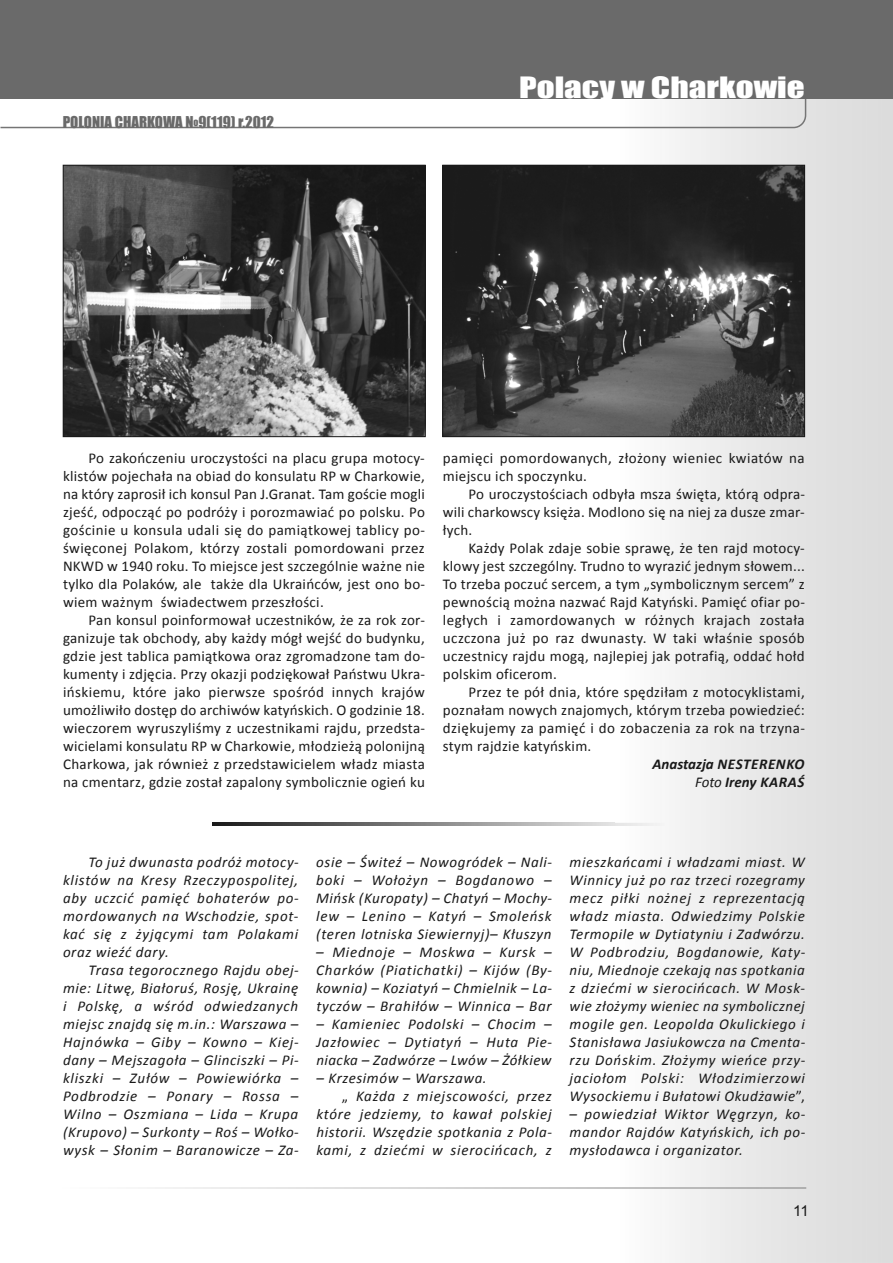
<style>
.page{position:relative;width:893px;height:1263px;background:#fff}
.page>*{position:absolute;margin:0;border:0;box-sizing:border-box;transform-origin:0 0}
.t1{font:27px "Impact";color:#fff;scale:1.3 1}
.t2{font:15px/18px "Calibri";letter-spacing:.02em;color:#191919;text-align:justify}
.t3{font:italic 15px/18px "Calibri";letter-spacing:.04em;color:#191919;text-align:justify}
.t4{font:italic 700 15px/18px "Calibri";letter-spacing:.035em;color:#191919;text-align:right}
.t5{font:15px "Impact";color:#6a6a6a}
.t6{font:15px "Arial";color:#191919}
.s1{font-weight:400}
.s2{font-style:normal}
</style>
<div class="page">
<svg style="left:0;top:99px;width:807px;height:30px"></svg>
<div style="left:0;top:0;width:893px;height:99px;background:#6a6a6a"></div>
<img style="left:213px;top:822px;width:453px;height:3px">
<img style="left:65px;top:167px;width:358px;height:268px">
<div style="left:63px;top:165px;width:362px;height:272px;border:1px solid #191919"></div>
<img style="left:445px;top:167px;width:358px;height:268px">
<div style="left:443px;top:165px;width:362px;height:272px;border:1px solid #191919"></div>
<p class="t5" style="left:63px;top:112px;width:213px">POLONIA CHARKOWA №9(119) r.2012</p>
<h1 class="t1" style="left:519px;top:71px;width:221px">Polacy w Charkowie</h1>
<p class="t2" style="left:63px;top:450px;width:364px;text-indent:26px">Po zakończeniu uroczystości na placu grupa motocy&shy;klistów pojechała na obiad do konsulatu RP w Charkowie, na który zaprosił ich konsul Pan J.Granat. Tam goście mogli zjeść, odpocząć po podróży i porozmawiać po polsku. Po gościnie u konsula udali się do pamiątkowej tablicy po&shy;święconej Polakom, którzy zostali pomordowani przez NKWD w 1940 roku. To miejsce jest szczególnie ważne nie tylko dla Polaków, ale także dla Ukraińców, jest ono bo&shy;wiem ważnym świadectwem przeszłości.</p>
<p class="t2" style="left:63px;top:612px;width:364px;text-indent:26px">Pan konsul poinformował uczestników, że za rok zor&shy;ganizuje tak obchody, aby każdy mógł wejść do budynku, gdzie jest tablica pamiątkowa oraz zgromadzone tam do&shy;kumenty i zdjęcia. Przy okazji podziękował Państwu Ukra&shy;ińskiemu, które jako pierwsze spośród innych krajów umożliwiło dostęp do archiwów katyńskich. O godzinie 18. wieczorem wyruszyliśmy z uczestnikami rajdu, przedsta&shy;wicielami konsulatu RP w Charkowie, młodzieżą polonijną Charkowa, jak również z przedstawicielem władz miasta na cmentarz, gdzie został zapalony symbolicznie ogień ku</p>
<p class="t2" style="left:443px;top:450px;width:363px">pamięci pomordowanych, złożony wieniec kwiatów na miejscu ich spoczynku.</p>
<p class="t2" style="left:443px;top:486px;width:364px;text-indent:26px">Po uroczystościach odbyła msza święta, którą odpra&shy;wili charkowscy księża. Modlono się na niej za dusze zmar&shy;łych.</p>
<p class="t2" style="left:443px;top:540px;width:364px;text-indent:26px">Każdy Polak zdaje sobie sprawę, że ten rajd motocy&shy;klowy jest szczególny. Trudno to wyrazić jednym słowem...<br>To trzeba poczuć sercem, a tym „symbolicznym sercem” z pewnością można nazwać Rajd Katyński. Pamięć ofiar po&shy;ległych i zamordowanych w różnych krajach została uczczona już po raz dwunasty. W taki właśnie sposób uczestnicy rajdu mogą, najlepiej jak potrafią, oddać hołd polskim oficerom.</p>
<p class="t2" style="left:443px;top:684px;width:364px;text-indent:26px">Przez te pół dnia, które spędziłam z motocyklistami, poznałam nowych znajomych, którym trzeba powiedzieć: dziękujemy za pamięć i do zobaczenia za rok na trzyna&shy;stym rajdzie katyńskim.</p>
<p class="t4" style="left:652px;top:756px;width:154px">ANASTAZJA NESTERENKO<br><span class="s1">Foto</span> IRENY KARAŚ</p>
<p class="t3" style="left:63px;top:854px;width:237px;text-indent:26px">To już dwunasta podróż motocy&shy;klistów na Kresy Rzeczypospolitej, aby uczcić pamięć bohaterów po&shy;mordowanych na Wschodzie, spot&shy;kać się z żyjącymi tam Polakami oraz wieźć dary.</p>
<p class="t3" style="left:63px;top:962px;width:237px;text-indent:26px">Trasa tegorocznego Rajdu obej&shy;mie: Litwę, Białoruś, Rosję, Ukrainę i Polskę, a wśród odwiedzanych miejsc znajdą się m.in.: Warszawa – Hajnówka – Giby – Kowno – Kiej&shy;dany – Mejszagoła – Glinciszki – Pi&shy;kliszki – Zułów – Powiewiórka – Podbrodzie – Ponary – Rossa – Wilno – Oszmiana – Lida – Krupa (Krupovo) – Surkonty – Roś – Wołko&shy;wysk – Słonim – Baranowicze – Za-</p>
<p class="t3" style="left:316px;top:854px;width:237px">osie – Świteź – Nowogródek – Nali&shy;boki – Wołożyn – Bogdanowo – Mińsk (Kuropaty) – Chatyń – Mochy&shy;lew – Lenino – Katyń – Smoleńsk (teren lotniska Siewiernyj)– Kłuszyn</p>
<p class="t3" style="left:316px;top:944px;width:237px">– Miednoje – Moskwa – Kursk – Charków (Piatichatki) – Kijów (By&shy;kownia) – Koziatyń – Chmielnik – La&shy;tyczów – Brahiłów – Winnica – Bar</p>
<p class="t3" style="left:316px;top:1016px;width:237px">– Kamieniec Podolski – Chocim – Jazłowiec – Dytiatyń – Huta Pie&shy;niacka – Zadwórze – Lwów – Żółkiew</p>
<p class="t3" style="left:316px;top:1070px;width:172px">– Krzesimów – Warszawa.</p>
<p class="t3" style="left:342px;top:1088px;width:211px"><span class="s2">„</span> Każda z miejscowości, przez</p>
<p class="t3" style="left:316px;top:1106px;width:237px">które jedziemy, to kawał polskiej</p>
<p class="t3" style="left:316px;top:1124px;width:237px">historii. Wszędzie spotkania z Pola-</p>
<p class="t3" style="left:316px;top:1142px;width:237px">kami, z dziećmi w sierocińcach, z</p>
<p class="t3" style="left:570px;top:854px;width:237px">mieszkańcami i władzami miast. W Winnicy już po raz trzeci rozegramy mecz piłki nożnej z reprezentacją władz miasta. Odwiedzimy Polskie Termopile w Dytiatyniu i Zadwórzu.<br>W Podbrodziu, Bogdanowie, Katy&shy;niu, Miednoje czekają nas spotkania z dziećmi w sierocińcach. W Mosk&shy;wie złożymy wieniec na symbolicznej mogile gen. Leopolda Okulickiego i Stanisława Jasiukowcza na Cmenta&shy;rzu Dońskim. Złożymy wieńce przy&shy;jaciołom Polski: Włodzimierzowi Wysockiemu i Bułatowi Okudżawie<span class="s2">”,</span></p>
<p class="t3" style="left:570px;top:1106px;width:237px">– powiedział Wiktor Węgrzyn, ko&shy;mandor Rajdów Katyńskich, ich po&shy;mysłodawca i organizator.</p>
<p class="t6" style="left:793px;top:1203px;width:17px">11</p>
</div>
